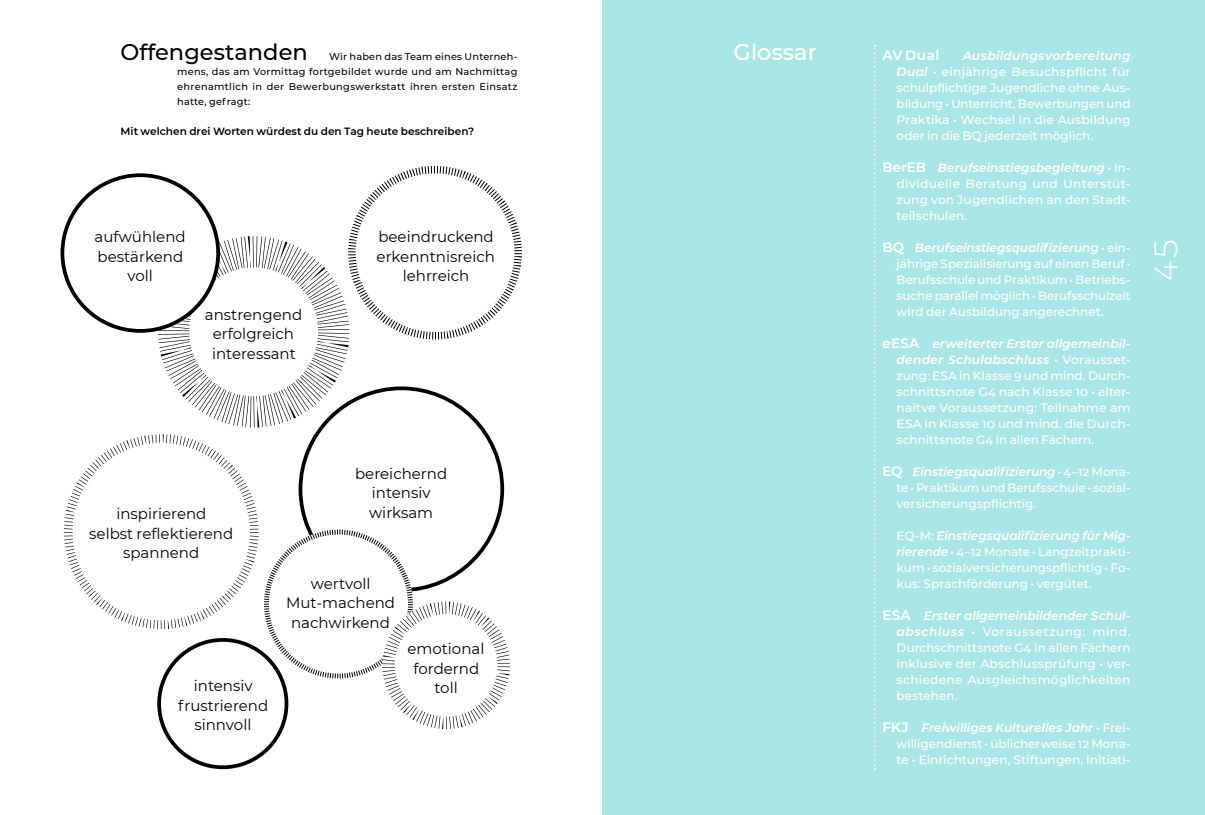
<style>
.page{position:relative;width:1205px;height:815px;background:#fff}
.page>*{position:absolute;margin:0;border:0;box-sizing:border-box;transform-origin:0 0}
.t1{font:300 32.5px "Montserrat";color:#fff}
.t2{font:500 22.5px "Montserrat";color:#000}
.t3{font:500 22.5px "Montserrat";color:#fff}
.t4{font:15px/19.5px "Montserrat";color:#000;text-align:center}
.t5{font:600 13.5px "Montserrat";letter-spacing:.025em;color:#fff}
.t6{font:500 12px/16px "Montserrat";color:#fff;text-align:justify}
.t7{font:600 10.5px "Montserrat";letter-spacing:.005em;color:#000}
.t8{font:500 9.75px/15px "Montserrat";letter-spacing:.035em;color:#000;text-align:justify}
.s1{font-weight:600;font-style:italic}
.s2{font-weight:600;font-size:13.5px}
</style>
<div class="page">
<svg style="left:63px;top:434px;width:195px;height:216px"></svg>
<div style="left:158px;top:236px;width:191px;height:192px;border:31px dashed #000;border-radius:50%"></div>
<div style="left:62px;top:175px;width:156px;height:156px;background:#fff;border-radius:50%"></div>
<div style="left:61px;top:173px;width:159px;height:160px;border:4px solid #000;border-radius:50%"></div>
<div style="left:348px;top:166px;width:174px;height:174px;border:8px dashed #000;border-radius:50%"></div>
<div style="left:602px;top:0;width:603px;height:815px;background:#abe6e6"></div>
<svg style="left:874px;top:45px;width:1px;height:725px"></svg>
<svg style="left:253px;top:519px;width:170px;height:170px"></svg>
<div style="left:382px;top:602px;width:128px;height:127px;background:#fff;border-radius:50%"></div>
<div style="left:382px;top:602px;width:128px;height:127px;border:12px dashed #000;border-radius:50%"></div>
<div style="left:159px;top:640px;width:127px;height:127px;background:#fff;border-radius:50%"></div>
<div style="left:157px;top:638px;width:131px;height:131px;border:4px solid #000;border-radius:50%"></div>
<h2 class="t2" style="left:120px;top:36px;width:189px">Offengestanden</h2>
<h2 class="t3" style="left:733px;top:36px;width:85px">Glossar</h2>
<p class="t5" style="left:882px;top:46px;width:58px">AV Dual</p>
<p class="t6" style="left:896px;top:47px;width:235px;text-indent:66px"><span class="s1">Ausbildungsvorbereitung Dual</span> • einjährige Besuchspflicht für schulpflichtige Jugendliche ohne Aus&shy;bildung • Unterricht, Bewerbungen und Praktika • Wechsel in die Ausbildung oder in die BQ jederzeit möglich.</p>
<p class="t6" style="left:896px;top:159px;width:235px;text-indent:-14px"><span class="s2">BerEB</span> <span class="s1">Berufseinstiegsbegleitung</span> • in&shy;dividuelle Beratung und Unterstüt&shy;zung von Jugendlichen an den Stadt&shy;teilschulen.</p>
<p class="t6" style="left:896px;top:239px;width:235px;text-indent:-14px"><span class="s2">BQ</span> <span class="s1">Berufseinstiegsqualifizierung</span> • ein&shy;jährige Spezialisierung auf einen Beruf • Berufsschule und Praktikum • Betriebs&shy;suche parallel möglich • Berufsschulzeit wird der Ausbildung angerechnet.</p>
<p class="t6" style="left:896px;top:335px;width:235px;text-indent:-14px"><span class="s2">eESA</span> <span class="s1">erweiterter Erster allgemeinbil&shy;dender Schulabschluss</span> • Vorausset&shy;zung: ESA in Klasse 9 und mind. Durch&shy;schnittsnote G4 nach Klasse 10 • alter&shy;naitve Voraussetzung: Teilnahme am ESA in Klasse 10 und mind. die Durch&shy;schnittsnote G4 in allen Fächern.</p>
<p class="t6" style="left:896px;top:463px;width:235px;text-indent:-14px"><span class="s2">EQ</span> <span class="s1">Einstiegsqualifizierung</span> • 4–12 Mona&shy;te • Praktikum und Berufsschule • sozial&shy;versicherungspflichtig.</p>
<p class="t6" style="left:896px;top:527px;width:235px">EQ-M: <span class="s1">Einstiegsqualifizierung für Mig&shy;rierende</span> • 4–12 Monate • Langzeitprakti&shy;kum • sozialversicherungspflichtig • Fo&shy;kus: Sprachförderung • vergütet.</p>
<p class="t6" style="left:896px;top:607px;width:235px;text-indent:-14px"><span class="s2">ESA</span> <span class="s1">Erster allgemeinbildender Schul&shy;abschluss</span> • Voraussetzung: mind.<br>Durchschnittsnote G4 in allen Fächern inklusive der Abschlussprüfung • ver&shy;schiedene Ausgleichsmöglichkeiten bestehen.</p>
<p class="t6" style="left:896px;top:719px;width:235px;text-indent:-14px"><span class="s2">FKJ</span> <span class="s1">Freiwilliges Kulturelles Jahr</span> • Frei&shy;willigendienst • üblicherweise 12 Mona&shy;te • Einrichtungen, Stiftungen, Initiati-</p>
<p class="t8" style="left:177px;top:49px;width:342px;text-indent:152px">Wir haben das Team eines Unterneh&shy;mens, das am Vormittag fortgebildet wurde und am Nachmittag ehrenamtlich in der Bewerbungswerkstatt ihren ersten Einsatz hatte, gefragt:</p>
<p class="t7" style="left:120px;top:124px;width:355px">Mit welchen drei Worten würdest du den Tag heute beschreiben?</p>
<p class="t4" style="left:95px;top:227px;width:93px">aufwühlend bestärkend voll</p>
<p class="t4" style="left:377px;top:227px;width:120px">beeindruckend erkenntnisreich lehrreich</p>
<h1 class="t1" style="left:1144px;top:282px;width:46px;rotate:-90deg">45</h1>
<p class="t4" style="left:205px;top:304px;width:99px">anstrengend erfolgreich interessant</p>
<p class="t4" style="left:355px;top:463px;width:94px">bereichernd intensiv wirksam</p>
<p class="t4" style="left:89px;top:504px;width:145px">inspirierend<br>selbst reflektierend spannend</p>
<p class="t4" style="left:286px;top:573px;width:110px">wertvoll<br>Mut-machend nachwirkend</p>
<p class="t4" style="left:407px;top:639px;width:79px">emotional fordernd toll</p>
<p class="t4" style="left:178px;top:675px;width:92px">intensiv frustrierend sinnvoll</p>
</div>
